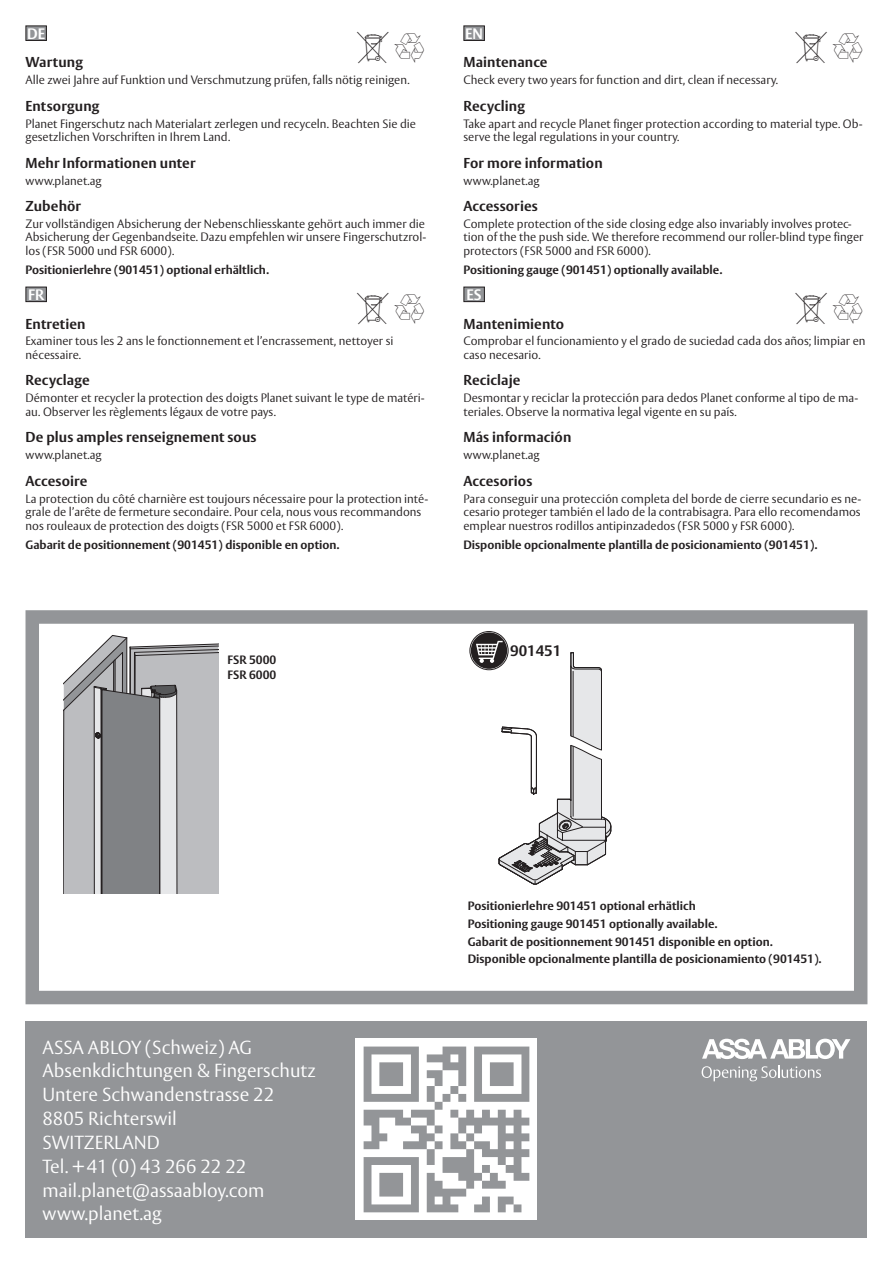
<style>
.page{position:relative;width:893px;height:1263px;background:#fff}
.page>*{position:absolute;margin:0;border:0;box-sizing:border-box;transform-origin:0 0}
.t1{font:300 18.75px/23.9px "ASSA Vesta";color:#fff}
.t2{font:700 15px "ASSA Vesta";color:#fff}
.t3{font:700 15px "ASSA Vesta";color:#231f20}
.Überschrift_ohne_Num{font:700 14.25px "ASSA Vesta";letter-spacing:.01em;color:#231f20}
.Fließtext{font:300 12px/13.5px "ASSA Vesta";color:#231f20}
.t4{font:700 12px/17.7px "ASSA Vesta";color:#231f20}
</style>
<div class="page">
<div style="left:26px;top:1021px;width:841px;height:216px;background:#939598"></div>
<svg style="left:702px;top:1039px;width:148px;height:20px"></svg>
<svg style="left:702px;top:1065px;width:119px;height:16px"></svg>
<div style="left:356px;top:1039px;width:181px;height:181px;background:#fff"></div>
<svg style="left:364px;top:1046px;width:165px;height:166px"></svg>
<div style="left:26px;top:26px;width:20px;height:14px;background:#939598"></div>
<div style="left:26px;top:26px;width:21px;height:15px;border:1px solid #231f20"></div>
<div style="left:464px;top:26px;width:20px;height:14px;background:#939598"></div>
<div style="left:463px;top:26px;width:22px;height:15px;border:1px solid #231f20"></div>
<div style="left:26px;top:287px;width:20px;height:15px;background:#939598"></div>
<div style="left:26px;top:287px;width:21px;height:15px;border:1px solid #231f20"></div>
<div style="left:464px;top:287px;width:20px;height:15px;background:#939598"></div>
<div style="left:463px;top:287px;width:22px;height:15px;border:1px solid #231f20"></div>
<div style="left:26px;top:610px;width:841px;height:394px;border:14px solid #939598"></div>
<svg style="left:64px;top:635px;width:154px;height:258px;background:#aaabad"></svg>
<svg style="left:470px;top:631px;width:38px;height:39px"></svg>
<div style="left:469px;top:630px;width:40px;height:41px;border:2px solid #fff;border-radius:50%"></div>
<div style="left:470px;top:631px;width:38px;height:39px;border:1px solid #231f20;border-radius:50%"></div>
<div style="left:471px;top:632px;width:36px;height:37px;background:#231f20;border-radius:50%"></div>
<svg style="left:476px;top:641px;width:136px;height:244px"></svg>
<p class="t2" style="left:27px;top:24px;width:19px">DE</p>
<p class="Überschrift_ohne_Num" style="left:26px;top:54px;width:59px">Wartung</p>
<p class="Fließtext" style="left:26px;top:74px;width:386px">Alle zwei Jahre auf Funktion und Verschmutzung prüfen, falls nötig reinigen.</p>
<p class="Überschrift_ohne_Num" style="left:26px;top:97px;width:75px">Entsorgung</p>
<p class="Fließtext" style="left:26px;top:117px;width:392px">Planet Fingerschutz nach Materialart zerlegen und recyceln. Beachten Sie die gesetzlichen Vorschriften in Ihrem Land.</p>
<p class="Überschrift_ohne_Num" style="left:26px;top:154px;width:172px">Mehr Informationen unter</p>
<p class="Fließtext" style="left:26px;top:174px;width:78px">www.planet.ag</p>
<p class="Überschrift_ohne_Num" style="left:26px;top:197px;width:57px">Zubehör</p>
<p class="Fließtext" style="left:26px;top:218px;width:402px;text-align:justify">Zur vollständigen Absicherung der Nebenschliesskante gehört auch immer die Absicherung der Gegenbandseite. Dazu empfehlen wir unsere Fingerschutzrol&shy;los (FSR 5000 und FSR 6000).</p>
<p class="t4" style="left:26px;top:262px;width:245px">Positionierlehre (901451) optional erhältlich.</p>
<p class="t2" style="left:28px;top:285px;width:17px">FR</p>
<p class="Überschrift_ohne_Num" style="left:26px;top:315px;width:62px">Entretien</p>
<p class="Fließtext" style="left:26px;top:335px;width:369px">Examiner tous les 2 ans le fonctionnement et l’encrassement, nettoyer si nécessaire.</p>
<p class="Überschrift_ohne_Num" style="left:26px;top:372px;width:66px">Recyclage</p>
<p class="Fließtext" style="left:26px;top:392px;width:401px">Démonter et recycler la protection des doigts Planet suivant le type de matéri&shy;au. Observer les règlements légaux de votre pays.</p>
<p class="Überschrift_ohne_Num" style="left:26px;top:429px;width:233px">De plus amples renseignement sous</p>
<p class="Fließtext" style="left:26px;top:449px;width:78px">www.planet.ag</p>
<p class="Überschrift_ohne_Num" style="left:26px;top:472px;width:63px">Accesoire</p>
<p class="Fließtext" style="left:26px;top:492px;width:404px">La protection du côté charnière est toujours nécessaire pour la protection inté&shy;grale de l’arête de fermeture secondaire. Pour cela, nous vous recommandons nos rouleaux de protection des doigts (FSR 5000 et FSR 6000).</p>
<p class="t4" style="left:26px;top:536px;width:316px">Gabarit de positionnement (901451) disponible en option.</p>
<p class="t2" style="left:465px;top:24px;width:19px">EN</p>
<p class="Überschrift_ohne_Num" style="left:463px;top:54px;width:86px">Maintenance</p>
<p class="Fließtext" style="left:463px;top:74px;width:316px">Check every two years for function and dirt, clean if necessary.</p>
<p class="Überschrift_ohne_Num" style="left:463px;top:97px;width:63px">Recycling</p>
<p class="Fließtext" style="left:463px;top:117px;width:401px">Take apart and recycle Planet finger protection according to material type. Ob&shy;serve the legal regulations in your country.</p>
<p class="Überschrift_ohne_Num" style="left:463px;top:154px;width:141px">For more information</p>
<p class="Fließtext" style="left:463px;top:174px;width:78px">www.planet.ag</p>
<p class="Überschrift_ohne_Num" style="left:463px;top:197px;width:76px">Accessories</p>
<p class="Fließtext" style="left:463px;top:218px;width:401px">Complete protection of the side closing edge also invariably involves protec&shy;tion of the the push side. We therefore recommend our roller-blind type finger protectors (FSR 5000 and FSR 6000).</p>
<p class="t4" style="left:463px;top:262px;width:260px">Positioning gauge (901451) optionally available.</p>
<p class="t2" style="left:467px;top:285px;width:17px">ES</p>
<p class="Überschrift_ohne_Num" style="left:463px;top:315px;width:102px">Mantenimiento</p>
<p class="Fließtext" style="left:463px;top:335px;width:404px">Comprobar el funcionamiento y el grado de suciedad cada dos años; limpiar en caso necesario.</p>
<p class="Überschrift_ohne_Num" style="left:463px;top:372px;width:58px">Reciclaje</p>
<p class="Fließtext" style="left:463px;top:392px;width:396px">Desmontar y reciclar la protección para dedos Planet conforme al tipo de ma&shy;teriales. Observe la normativa legal vigente en su país.</p>
<p class="Überschrift_ohne_Num" style="left:463px;top:429px;width:109px">Más información</p>
<p class="Fließtext" style="left:463px;top:449px;width:78px">www.planet.ag</p>
<p class="Überschrift_ohne_Num" style="left:463px;top:472px;width:70px">Accesorios</p>
<p class="Fließtext" style="left:463px;top:492px;width:399px;text-align:justify">Para conseguir una protección completa del borde de cierre secundario es ne&shy;cesario proteger también el lado de la contrabisagra. Para ello recomendamos emplear nuestros rodillos antipinzadedos (FSR 5000 y FSR 6000).</p>
<p class="t4" style="left:463px;top:536px;width:355px">Disponible opcionalmente plantilla de posicionamiento (901451).</p>
<p class="t4" style="left:228px;top:653px;width:50px;line-height:15px">FSR 5000<br>FSR 6000</p>
<p class="t3" style="left:510px;top:642px;width:53px">901451</p>
<h1 class="t1" style="left:43px;top:1036px;width:275px">ASSA ABLOY (Schweiz) AG<br>Absenkdichtungen &amp; Fingerschutz<br>Untere Schwandenstrasse 22<br>8805 Richterswil<br>SWITZERLAND<br>Tel. +41 (0) 43 266 22 22 mail.planet@assaabloy.com www.planet.ag</h1>
<p class="t4" style="left:468px;top:897px;width:355px">Positionierlehre 901451 optional erhätlich<br>Positioning gauge 901451 optionally available.<br>Gabarit de positionnement 901451 disponible en option.<br>Disponible opcionalmente plantilla de posicionamiento (901451).</p>
</div>
